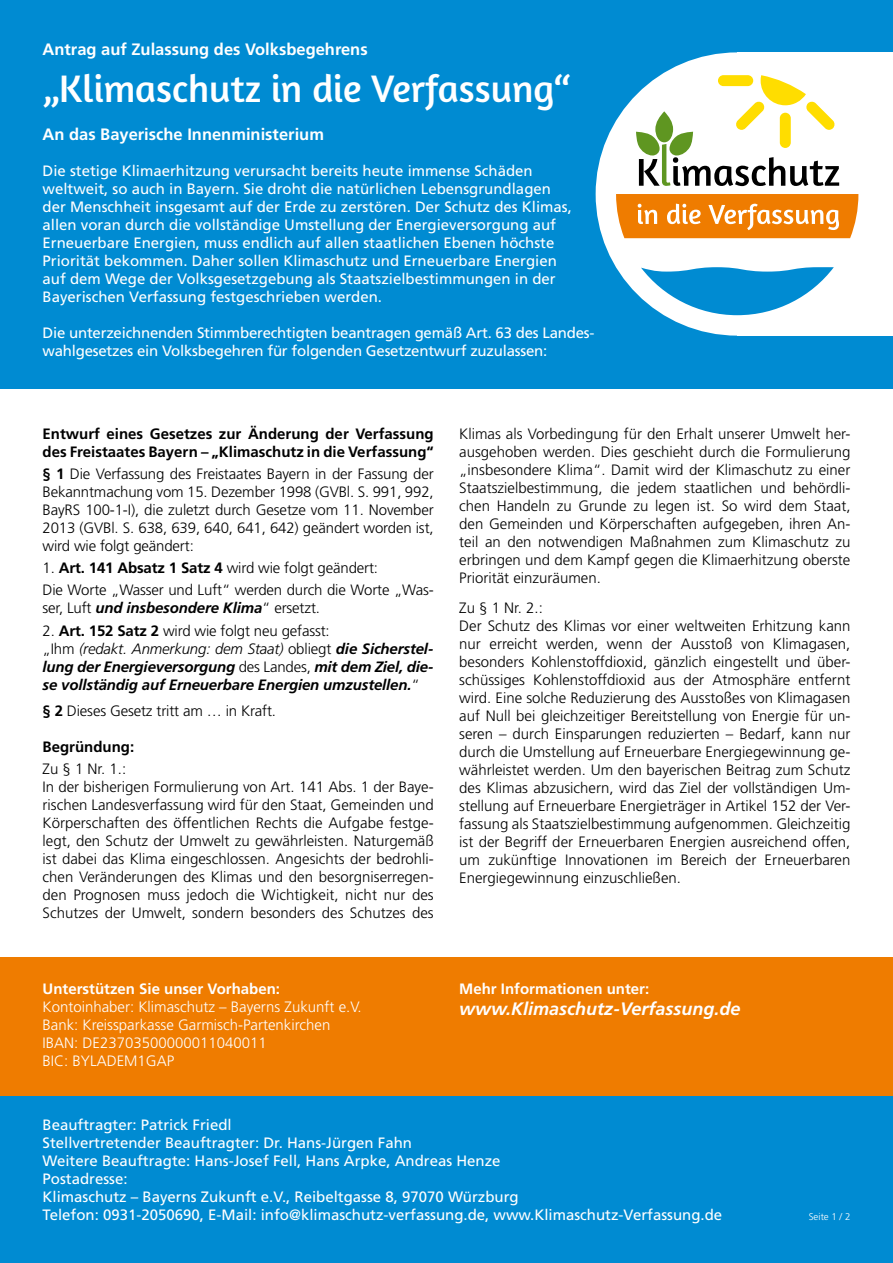
<style>
.page{position:relative;width:893px;height:1263px;background:#008bd2}
.page>*{position:absolute;margin:0;border:0;box-sizing:border-box;transform-origin:0 0}
.t1{font:39px "Amaranth";color:#fff}
.t2{font:italic 700 18px "Frutiger LT Std";color:#fff}
.t3{font:700 16.5px "Frutiger LT Std";color:#fff}
.t4{font:300 15px/18px "Frutiger LT Std";color:#000}
.t5{font:15px/18px "Frutiger LT Std";color:#fff}
.t6{font:italic 700 15px/18px "Frutiger LT Std";letter-spacing:-.01em;color:#000}
.t7{font:300 15px/18px "Frutiger LT Std";color:#fff}
.t8{font:700 15px/18px "Frutiger LT Std";color:#000}
.t9{font:700 15px "Frutiger LT Std";color:#fff}
.t10{font:300 9.75px "Frutiger LT Std";color:#fff}
.s1{font-weight:700}
.s2{font-weight:300;font-style:normal}
.s3{font-style:normal}
.s4{font-weight:300}
</style>
<div class="page">
<div style="left:0;top:957px;width:893px;height:139px;background:#ef7c00"></div>
<div style="left:737px;top:52px;width:156px;height:284px;background:#fff"></div>
<div style="left:596px;top:52px;width:283px;height:284px;background:#fff;border-radius:50%"></div>
<svg style="left:616px;top:73px;width:234px;height:199px"></svg>
<svg style="left:616px;top:194px;width:242px;height:44px"></svg>
<svg style="left:636px;top:75px;width:203px;height:111px"></svg>
<svg style="left:641px;top:267px;width:193px;height:48px"></svg>
<div style="left:0;top:389px;width:893px;height:568px;background:#fff"></div>
<p class="t3" style="left:43px;top:39px;width:327px">Antrag auf Zulassung des Volksbegehrens</p>
<h1 class="t1" style="left:43px;top:66px;width:530px">„Klimaschutz in die Verfassung“</h1>
<p class="t3" style="left:43px;top:124px;width:283px">An das Bayerische Innenministerium</p>
<p class="t5" style="left:43px;top:161px;width:531px">Die stetige Klimaerhitzung verursacht bereits heute immense Schäden weltweit, so auch in Bayern. Sie droht die natürlichen Lebensgrundlagen der Menschheit insgesamt auf der Erde zu zerstören. Der Schutz des Klimas, allen voran durch die vollständige Umstellung der Energieversorgung auf Erneuerbare Energien, muss endlich auf allen staatlichen Ebenen höchste Priorität bekommen. Daher sollen Klimaschutz und Erneuerbare Energien auf dem Wege der Volksgesetzgebung als Staatszielbestimmungen in der Bayerischen Verfassung festgeschrieben werden.</p>
<p class="t5" style="left:43px;top:323px;width:553px">Die unterzeichnenden Stimmberechtigten beantragen gemäß Art. 63 des Landes&shy;wahlgesetzes ein Volksbegehren für folgenden Gesetzentwurf zuzulassen:</p>
<p class="t8" style="left:43px;top:424px;width:393px">Entwurf eines Gesetzes zur Änderung der Verfassung des Freistaates Bayern – „Klimaschutz in die Verfassung“</p>
<p class="t4" style="left:43px;top:465px;width:393px;text-align:justify"><span class="s1">§ 1</span> Die Verfassung des Freistaates Bayern in der Fassung der Bekanntmachung vom 15. Dezember 1998 (GVBl. S. 991, 992, BayRS 100-1-I), die zuletzt durch Gesetze vom 11. November 2013 (GVBl. S. 638, 639, 640, 641, 642) geändert worden ist, wird wie folgt geändert:</p>
<p class="t4" style="left:43px;top:557px;width:393px;line-height:22.2px">1. <span class="s1">Art. 141 Absatz 1 Satz 4</span> wird wie folgt geändert:<br>Die Worte „Wasser und Luft“ werden durch die Worte „Was-</p>
<p class="t6" style="left:43px;top:599px;width:279px"><span class="s2">ser, Luft</span> und insbesondere Klima<span class="s2">“ ersetzt.</span></p>
<p class="t6" style="left:43px;top:621px;width:393px"><span class="s2">2.</span> <span class="s3">Art. 152 Satz 2</span> <span class="s2">wird wie folgt neu gefasst:<br>„Ihm</span> <span class="s4">(redakt. Anmerkung: dem Staat)</span> <span class="s2">obliegt</span> die Sicherstel&shy;lung der Energieversorgung <span class="s2">des Landes,</span> mit dem Ziel, die&shy;se vollständig auf Erneuerbare Energien umzustellen.<span class="s2">“</span></p>
<p class="t4" style="left:43px;top:702px;width:235px"><span class="s1">§ 2</span> Dieses Gesetz tritt am … in Kraft.</p>
<p class="t8" style="left:43px;top:738px;width:93px">Begründung:</p>
<p class="t4" style="left:43px;top:760px;width:393px">Zu § 1 Nr. 1.:<br>In der bisherigen Formulierung von Art. 141 Abs. 1 der Baye&shy;rischen Landesverfassung wird für den Staat, Gemeinden und Körperschaften des öffentlichen Rechts die Aufgabe festge&shy;legt, den Schutz der Umwelt zu gewährleisten. Naturgemäß ist dabei das Klima eingeschlossen. Angesichts der bedrohli&shy;chen Veränderungen des Klimas und den besorgniserregen&shy;den Prognosen muss jedoch die Wichtigkeit, nicht nur des Schutzes der Umwelt, sondern besonders des Schutzes des</p>
<p class="t9" style="left:43px;top:979px;width:239px">Unterstützen Sie unser Vorhaben:</p>
<p class="t7" style="left:43px;top:997px;width:321px">Kontoinhaber: Klimaschutz – Bayerns Zukunft e.V.<br>Bank: Kreissparkasse Garmisch-Partenkirchen IBAN: DE23703500000011040011<br>BIC: BYLADEM1GAP</p>
<p class="t4" style="left:459px;top:425px;width:393px;text-align:justify">Klimas als Vorbedingung für den Erhalt unserer Umwelt her&shy;ausgehoben werden. Dies geschieht durch die Formulierung „insbesondere Klima“. Damit wird der Klimaschutz zu einer Staatszielbestimmung, die jedem staatlichen und behördli&shy;chen Handeln zu Grunde zu legen ist. So wird dem Staat, den Gemeinden und Körperschaften aufgegeben, ihren An&shy;teil an den notwendigen Maßnahmen zum Klimaschutz zu erbringen und dem Kampf gegen die Klimaerhitzung oberste Priorität einzuräumen.</p>
<p class="t4" style="left:459px;top:599px;width:393px">Zu § 1 Nr. 2.:<br>Der Schutz des Klimas vor einer weltweiten Erhitzung kann nur erreicht werden, wenn der Ausstoß von Klimagasen, besonders Kohlenstoffdioxid, gänzlich eingestellt und über&shy;schüssiges Kohlenstoffdioxid aus der Atmosphäre entfernt wird. Eine solche Reduzierung des Ausstoßes von Klimagasen auf Null bei gleichzeitiger Bereitstellung von Energie für un&shy;seren – durch Einsparungen reduzierten – Bedarf, kann nur durch die Umstellung auf Erneuerbare Energiegewinnung ge&shy;währleistet werden. Um den bayerischen Beitrag zum Schutz des Klimas abzusichern, wird das Ziel der vollständigen Um&shy;stellung auf Erneuerbare Energieträger in Artikel 152 der Ver&shy;fassung als Staatszielbestimmung aufgenommen. Gleichzeitig ist der Begriff der Erneuerbaren Energien ausreichend offen, um zukünftige Innovationen im Bereich der Erneuerbaren Energiegewinnung einzuschließen.</p>
<p class="t9" style="left:459px;top:979px;width:192px">Mehr Informationen unter:</p>
<p class="t2" style="left:459px;top:998px;width:283px">www.Klimaschutz-Verfassung.de</p>
<p class="t5" style="left:43px;top:1116px;width:681px">Beauftragter: Patrick Friedl<br>Stellvertretender Beauftragter: Dr. Hans-Jürgen Fahn<br>Weitere Beauftragte: Hans-Josef Fell, Hans Arpke, Andreas Henze<br>Postadresse:<br>Klimaschutz – Bayerns Zukunft e.V., Reibeltgasse 8, 97070 Würzburg<br>Telefon: 0931-2050690, E-Mail: info@klimaschutz-verfassung.de, www.Klimaschutz-Verfassung.de</p>
<p class="t10" style="left:809px;top:1211px;width:43px">Seite 1 / 2</p>
</div>
